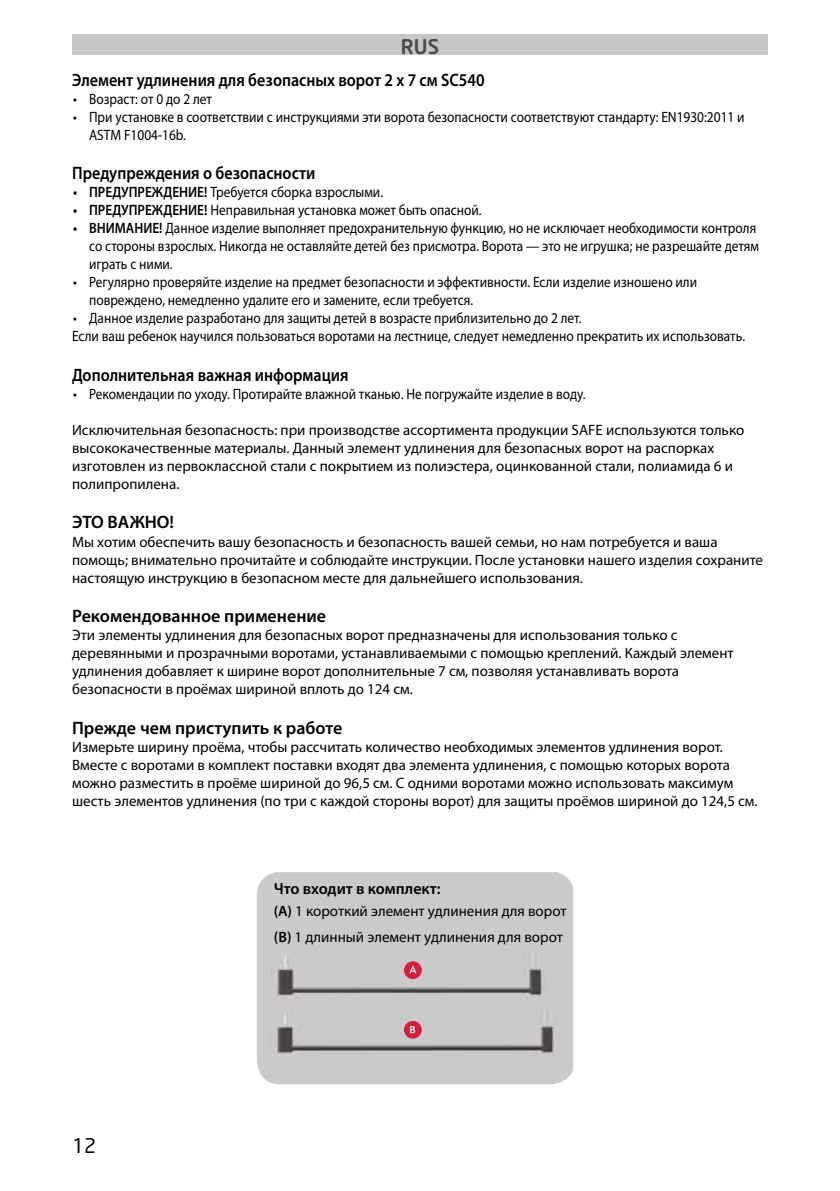
<style>
.page{position:relative;width:840px;height:1191px;background:#fff}
.page>*{position:absolute;margin:0;border:0;box-sizing:border-box;transform-origin:0 0}
.t1{font:500 20px "Neo Sans";color:#4a4a49}
.t2{font:20px "Neo Sans";color:#000}
.t3{font:600 18px "Myriad Pro";color:#000;scale:.89 1}
.t4{font:600 18px "Myriad Pro";color:#000}
.t5{font:600 16px "Myriad Pro";letter-spacing:-.005em;color:#000}
.t6{font:15px/18px "Myriad Pro";color:#000}
.t7{font:15px/18px "Myriad Pro";color:#000;scale:.89 1}
.s1{font-weight:600}
</style>
<div class="page">
<img style="left:257px;top:872px;width:316px;height:212px">
<div style="left:404px;top:961px;width:17px;height:18px;background:#d51e3b;border-radius:50%"></div>
<svg style="left:409px;top:966px;width:7px;height:7px"></svg>
<div style="left:404px;top:1020px;width:17px;height:18px;background:#d51e3b;border-radius:50%"></div>
<svg style="left:410px;top:1026px;width:5px;height:7px"></svg>
<div style="left:72px;top:34px;width:695px;height:21px;background:#c6c6c6"></div>
<h1 class="t1" style="left:400px;top:34px;width:40px">RUS</h1>
<p class="t3" style="left:72px;top:68px;width:465px">Элемент удлинения для безопасных ворот 2 x 7 см SC540</p>
<p class="t7" style="left:73px;top:89px;width:157px">• Возраст: от 0 до 2 лет</p>
<p class="t7" style="left:89px;top:107px;width:737px;text-indent:-16px">• При установке в соответствии с инструкциями эти ворота безопасности соответствуют стандарту: EN1930:2011 и<br>ASTM F1004-16b.</p>
<p class="t3" style="left:72px;top:162px;width:275px">Предупреждения о безопасности</p>
<p class="t7" style="left:73px;top:183px;width:349px"><span class="s1">• ПРЕДУПРЕЖДЕНИЕ!</span> Требуется сборка взрослыми.</p>
<p class="t7" style="left:73px;top:201px;width:460px"><span class="s1">• ПРЕДУПРЕЖДЕНИЕ!</span> Неправильная установка может быть опасной.</p>
<p class="t7" style="left:89px;top:219px;width:753px;text-indent:-16px"><span class="s1">• ВНИМАНИЕ!</span> Данное изделие выполняет предохранительную функцию, но не исключает необходимости контроля со стороны взрослых. Никогда не оставляйте детей без присмотра. Ворота — это не игрушка; не разрешайте детям играть с ними.</p>
<p class="t7" style="left:89px;top:273px;width:684px;text-indent:-16px">• Регулярно проверяйте изделие на предмет безопасности и эффективности. Если изделие изношено или повреждено, немедленно удалите его и замените, если требуется.</p>
<p class="t7" style="left:72px;top:309px;width:757px">• Данное изделие разработано для защиты детей в возрасте приблизительно до 2 лет.<br>Если ваш ребенок научился пользоваться воротами на лестнице, следует немедленно прекратить их использовать.</p>
<p class="t3" style="left:72px;top:363px;width:312px">Дополнительная важная информация</p>
<p class="t7" style="left:73px;top:384px;width:576px">• Рекомендации по уходу. Протирайте влажной тканью. Не погружайте изделие в воду.</p>
<p class="t6" style="left:72px;top:420px;width:673px">Исключительная безопасность: при производстве ассортимента продукции SAFE используются только высококачественные материалы. Данный элемент удлинения для безопасных ворот на распорках изготовлен из первоклассной стали с покрытием из полиэстера, оцинкованной стали, полиамида 6 и полипропилена.</p>
<p class="t4" style="left:72px;top:511px;width:103px">ЭТО ВАЖНО!</p>
<p class="t6" style="left:72px;top:532px;width:692px">Мы хотим обеспечить вашу безопасность и безопасность вашей семьи, но нам потребуется и ваша помощь; внимательно прочитайте и соблюдайте инструкции. После установки нашего изделия сохраните настоящую инструкцию в безопасном месте для дальнейшего использования.</p>
<p class="t4" style="left:72px;top:604px;width:255px">Рекомендованное применение</p>
<p class="t6" style="left:72px;top:626px;width:662px">Эти элементы удлинения для безопасных ворот предназначены для использования только с деревянными и прозрачными воротами, устанавливаемыми с помощью креплений. Каждый элемент удлинения добавляет к ширине ворот дополнительные 7 см, позволяя устанавливать ворота безопасности в проёмах шириной вплоть до 124 см.</p>
<p class="t4" style="left:72px;top:716px;width:272px">Прежде чем приступить к работе</p>
<p class="t6" style="left:72px;top:737px;width:686px">Измерьте ширину проёма, чтобы рассчитать количество необходимых элементов удлинения ворот.<br>Вместе с воротами в комплект поставки входят два элемента удлинения, с помощью которых ворота можно разместить в проёме шириной до 96,5 см. С одними воротами можно использовать максимум шесть элементов удлинения (по три с каждой стороны ворот) для защиты проёмов шириной до 124,5 см.</p>
<h1 class="t2" style="left:72px;top:1133px;width:26px">12</h1>
<p class="t5" style="left:274px;top:878px;width:168px">Что входит в комплект:</p>
<p class="t6" style="left:274px;top:897px;width:294px;line-height:26px"><span class="s1">(A)</span> 1 короткий элемент удлинения для ворот <span class="s1">(B)</span> 1 длинный элемент удлинения для ворот</p>
</div>
